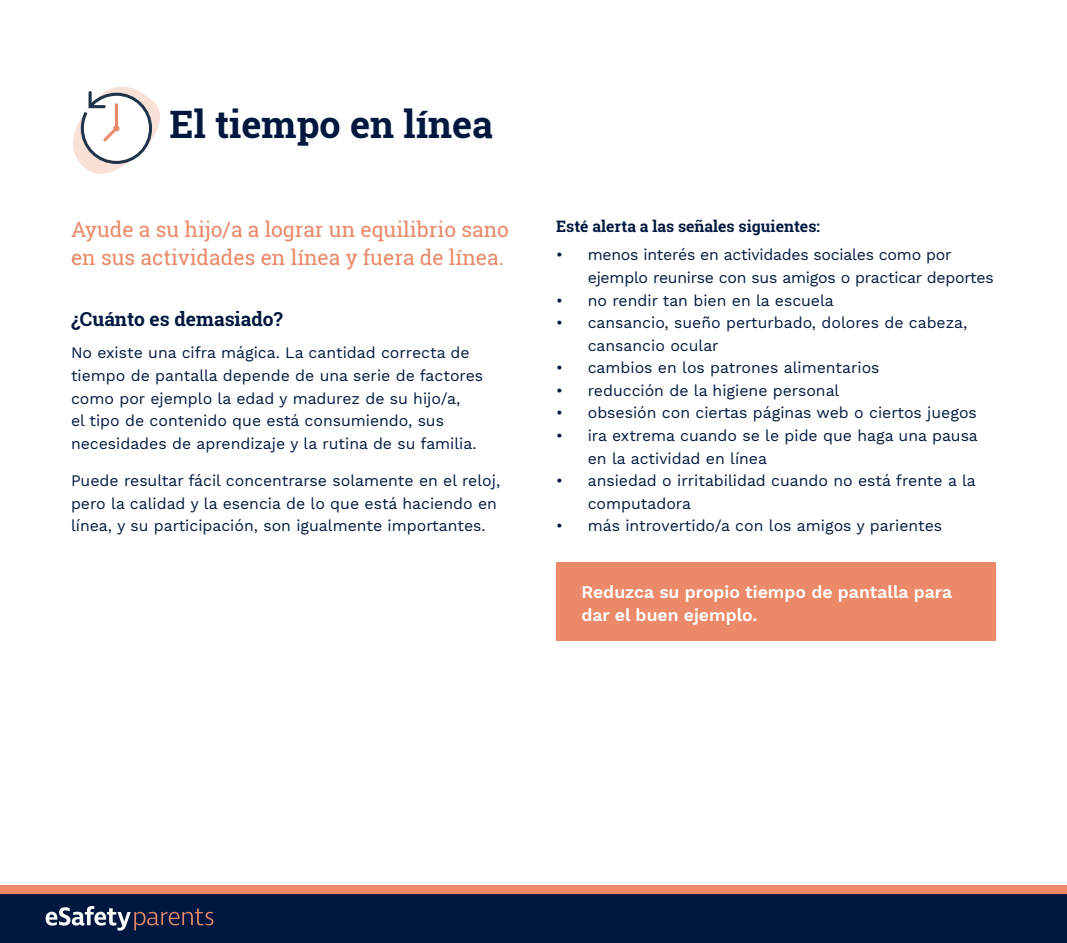
<style>
.page{position:relative;width:1067px;height:943px;background:#fff}
.page>*{position:absolute;margin:0;border:0;box-sizing:border-box;transform-origin:0 0}
.t1{font:700 37.8px "Roboto Slab";color:#00183f}
.t2{font:21px/27.7px "Roboto Slab";color:#eb8968}
.t3{font:700 19.25px "Roboto Slab";color:#00183f}
.t4{font:600 17.5px/22.6px "Work Sans";color:#fff}
.t5{font:15.75px/22.6px "Work Sans";color:#00183f}
.t6{font:700 15.75px "Roboto Slab";color:#00183f}
</style>
<div class="page">
<div style="left:0;top:893px;width:1067px;height:50px;background:#00183f"></div>
<div style="left:0;top:885px;width:1067px;height:8px;background:#eb8968"></div>
<svg style="left:46px;top:906px;width:167px;height:24px"></svg>
<svg style="left:73px;top:86px;width:87px;height:88px"></svg>
<div style="left:556px;top:562px;width:440px;height:79px;background:#eb8968"></div>
<h1 class="t1" style="left:170px;top:99px;width:325px">El tiempo en línea</h1>
<h2 class="t2" style="left:71px;top:216px;width:439px">Ayude a su hijo/a a lograr un equilibrio sano en sus actividades en línea y fuera de línea.</h2>
<p class="t3" style="left:71px;top:306px;width:213px">¿Cuánto es demasiado?</p>
<p class="t5" style="left:71px;top:342px;width:414px">No existe una cifra mágica. La cantidad correcta de tiempo de pantalla depende de una serie de factores como por ejemplo la edad y madurez de su hijo/a,<br>el tipo de contenido que está consumiendo, sus necesidades de aprendizaje y la rutina de su familia.</p>
<p class="t5" style="left:71px;top:470px;width:431px">Puede resultar fácil concentrarse solamente en el reloj, pero la calidad y la esencia de lo que está haciendo en línea, y su participación, son igualmente importantes.</p>
<p class="t6" style="left:556px;top:215px;width:265px">Esté alerta a las señales siguientes:</p>
<p class="t5" style="left:588px;top:244px;width:407px;text-indent:-32px">• menos interés en actividades sociales como por ejemplo reunirse con sus amigos o practicar deportes</p>
<p class="t5" style="left:556px;top:289px;width:279px">• no rendir tan bien en la escuela</p>
<p class="t5" style="left:588px;top:312px;width:381px;text-indent:-32px">• cansancio, sueño perturbado, dolores de cabeza, cansancio ocular</p>
<p class="t5" style="left:556px;top:357px;width:325px">• cambios en los patrones alimentarios</p>
<p class="t5" style="left:556px;top:380px;width:285px">• reducción de la higiene personal</p>
<p class="t5" style="left:556px;top:402px;width:422px">• obsesión con ciertas páginas web o ciertos juegos</p>
<p class="t5" style="left:588px;top:425px;width:391px;text-indent:-32px">• ira extrema cuando se le pide que haga una pausa en la actividad en línea</p>
<p class="t5" style="left:588px;top:470px;width:389px;text-indent:-32px">• ansiedad o irritabilidad cuando no está frente a la computadora</p>
<p class="t5" style="left:556px;top:515px;width:387px">• más introvertido/a con los amigos y parientes</p>
<p class="t4" style="left:581px;top:581px;width:372px">Reduzca su propio tiempo de pantalla para dar el buen ejemplo.</p>
</div>
